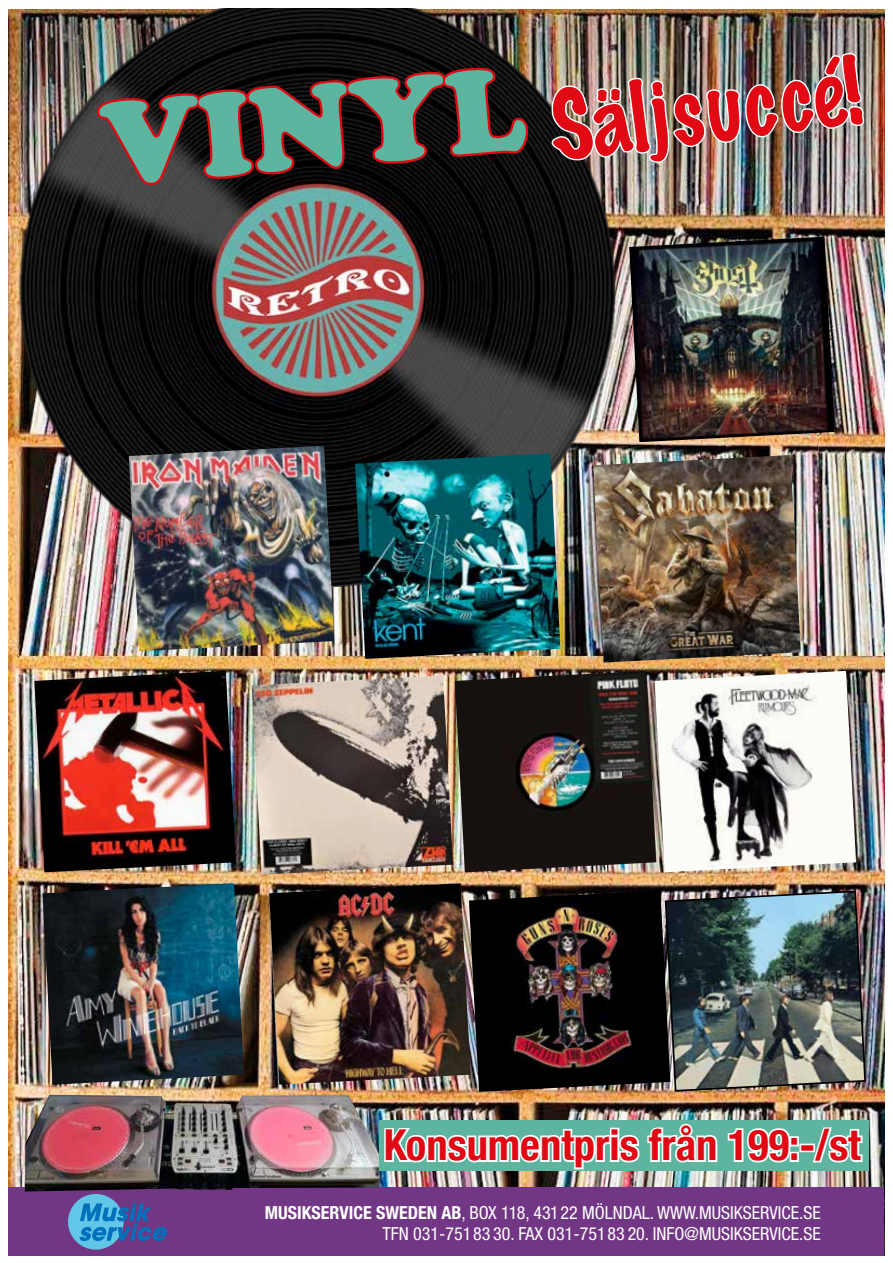
<style>
.page{position:relative;width:893px;height:1263px;background:#fff}
.page>*{position:absolute;margin:0;border:0;box-sizing:border-box;transform-origin:0 0}
.t1{font:116.25px "Cooper Black Std";color:#5eb59f}
.t2{font:100 85.5px "Marker Felt";color:#e00914}
.t3{font:700 condensed 42.6px "Helvetica Neue";color:#e00914}
.t4{font:condensed 18px/21.6px "Helvetica Neue";color:#fff;text-align:right}
.s1{font-weight:700}
</style>
<div class="page">
<img style="left:9px;top:9px;width:875px;height:1178px">
<img style="left:8px;top:9px;width:634px;height:577px">
<div style="left:9px;top:1187px;width:875px;height:69px;background:#723784"></div>
<div style="left:68px;top:1194px;width:56px;height:55px;background:#62c6e9;border-radius:50%"></div>
<svg style="left:79px;top:1203px;width:88px;height:39px"></svg>
<img style="left:95px;top:8px;width:770px;height:178px">
<img style="left:455px;top:671px;width:401px;height:201px">
<img style="left:252px;top:675px;width:201px;height:200px">
<img style="left:355px;top:453px;width:205px;height:206px">
<img style="left:664px;top:889px;width:203px;height:203px">
<img style="left:129px;top:446px;width:205px;height:205px">
<img style="left:269px;top:883px;width:202px;height:202px">
<img style="left:469px;top:890px;width:201px;height:202px">
<img style="left:43px;top:883px;width:201px;height:202px">
<img style="left:593px;top:455px;width:208px;height:208px">
<img style="left:34px;top:671px;width:202px;height:201px">
<img style="left:629px;top:237px;width:206px;height:205px">
<img style="left:25px;top:1095px;width:354px;height:96px">
<div style="left:379px;top:1120px;width:490px;height:50px;background:#5eb59f"></div>
<svg style="left:382px;top:1123px;width:338px;height:48px"></svg>
<svg style="left:727px;top:1128px;width:74px;height:35px"></svg>
<div style="left:799px;top:1143px;width:16px;height:9px;border:4px solid #fff"></div>
<svg style="left:810px;top:1127px;width:53px;height:36px"></svg>
<h1 class="t1" style="left:96px;top:75px;width:424px;rotate:-5deg">VINYL</h1>
<h2 class="t2" style="left:542px;top:60px;width:315px;rotate:-7deg">Säljsuccé!</h2>
<h3 class="t3" style="left:384px;top:1110px;width:478px">Konsumentpris från 199:-/st</h3>
<p class="t4" style="left:265px;top:1201px;width:557px"><span class="s1">MUSIKSERVICE SWEDEN AB</span>, BOX 118, 43122 MÖLNDAL. WWW.MUSIKSERVICE.SE<br>TFN 031-75183 30. FAX 031-75183 20. INFO@MUSIKSERVICE.SE</p>
</div>
